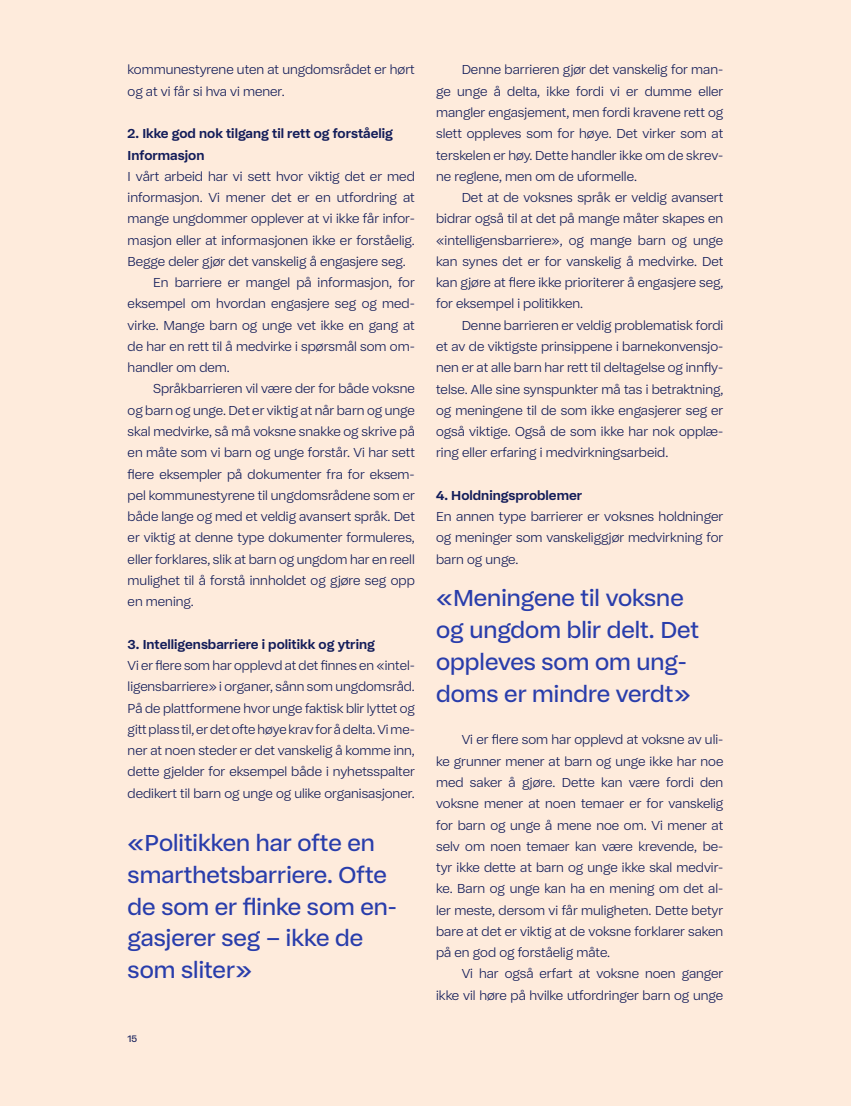
<style>
.page{position:relative;width:851px;height:1106px;background:#fff}
.page>*{position:absolute;margin:0;border:0;box-sizing:border-box;transform-origin:0 0}
.t1{font:24px/32px "Barneombudet";color:#293dab}
.t2{font:300 13.5px/21.3px "Barneombudet";color:#121c59;text-align:justify}
.t3{font:700 13.5px/21.3px "Barneombudet";color:#121c59}
.t4{font:9.75px "Barneombudet";color:#121c59}
</style>
<div class="page">
<div style="left:0;top:0;width:850px;height:1106px;background:#feebdc"></div>
<p class="t2" style="left:128px;top:59px;width:289px">kommunestyrene uten at ungdomsrådet er hørt og at vi får si hva vi mener.</p>
<p class="t3" style="left:128px;top:123px;width:267px">2. Ikke god nok tilgang til rett og forståelig<br>Informasjon</p>
<p class="t2" style="left:128px;top:165px;width:289px">I vårt arbeid har vi sett hvor viktig det er med</p>
<p class="t2" style="left:128px;top:187px;width:289px">informasjon. Vi mener det er en utfordring at</p>
<p class="t2" style="left:128px;top:208px;width:289px">mange ungdommer opplever at vi ikke får infor-</p>
<p class="t2" style="left:128px;top:229px;width:288px">masjon eller at informasjonen ikke er forståelig.</p>
<p class="t2" style="left:128px;top:250px;width:279px">Begge deler gjør det vanskelig å engasjere seg.</p>
<p class="t2" style="left:153px;top:272px;width:263px">En barriere er mangel på informasjon, for</p>
<p class="t2" style="left:128px;top:293px;width:289px">eksempel om hvordan engasjere seg og med-</p>
<p class="t2" style="left:128px;top:314px;width:289px">virke. Mange barn og unge vet ikke en gang at</p>
<p class="t2" style="left:128px;top:335px;width:289px">de har en rett til å medvirke i spørsmål som om-</p>
<p class="t2" style="left:128px;top:357px;width:104px">handler om dem.</p>
<p class="t2" style="left:153px;top:378px;width:263px">Språkbarrieren vil være der for både voksne</p>
<p class="t2" style="left:128px;top:399px;width:288px">og barn og unge. Det er viktig at når barn og unge</p>
<p class="t2" style="left:128px;top:420px;width:288px">skal medvirke, så må voksne snakke og skrive på</p>
<p class="t2" style="left:128px;top:442px;width:289px">en måte som vi barn og unge forstår. Vi har sett</p>
<p class="t2" style="left:128px;top:463px;width:288px">flere eksempler på dokumenter fra for eksem-</p>
<p class="t2" style="left:128px;top:484px;width:289px">pel kommunestyrene til ungdomsrådene som er</p>
<p class="t2" style="left:128px;top:506px;width:289px">både lange og med et veldig avansert språk. Det</p>
<p class="t2" style="left:128px;top:527px;width:289px">er viktig at denne type dokumenter formuleres,</p>
<p class="t2" style="left:128px;top:548px;width:288px">eller forklares, slik at barn og ungdom har en reell</p>
<p class="t2" style="left:128px;top:569px;width:288px">mulighet til å forstå innholdet og gjøre seg opp</p>
<p class="t2" style="left:128px;top:591px;width:68px">en mening.</p>
<p class="t3" style="left:128px;top:633px;width:249px">3. Intelligensbarriere i politikk og ytring</p>
<p class="t2" style="left:128px;top:654px;width:289px">Vi er flere som har opplevd at det finnes en «intel&shy;ligensbarriere» i organer, sånn som ungdomsråd.<br>På de plattformene hvor unge faktisk blir lyttet og gitt plass til, er det ofte høye krav for å delta. Vi me&shy;ner at noen steder er det vanskelig å komme inn, dette gjelder for eksempel både i nyhetsspalter dedikert til barn og unge og ulike organisasjoner.</p>
<h1 class="t1" style="left:128px;top:826px;width:271px">«Politikken har ofte en smarthetsbarriere. Ofte de som er flinke som en&shy;gasjerer seg – ikke de som sliter»</h1>
<p class="t4" style="left:128px;top:1033px;width:11px">15</p>
<p class="t2" style="left:436px;top:59px;width:289px;text-indent:26px">Denne barrieren gjør det vanskelig for man&shy;ge unge å delta, ikke fordi vi er dumme eller mangler engasjement, men fordi kravene rett og slett oppleves som for høye. Det virker som at terskelen er høy. Dette handler ikke om de skrev&shy;ne reglene, men om de uformelle.</p>
<p class="t2" style="left:436px;top:187px;width:289px;text-indent:26px">Det at de voksnes språk er veldig avansert bidrar også til at det på mange måter skapes en «intelligensbarriere», og mange barn og unge kan synes det er for vanskelig å medvirke. Det kan gjøre at flere ikke prioriterer å engasjere seg, for eksempel i politikken.</p>
<p class="t2" style="left:436px;top:314px;width:289px;text-indent:26px">Denne barrieren er veldig problematisk fordi et av de viktigste prinsippene i barnekonvensjo&shy;nen er at alle barn har rett til deltagelse og innfly&shy;telse. Alle sine synspunkter må tas i betraktning, og meningene til de som ikke engasjerer seg er også viktige. Også de som ikke har nok opplæ&shy;ring eller erfaring i medvirkningsarbeid.</p>
<p class="t3" style="left:436px;top:484px;width:147px">4. Holdningsproblemer</p>
<p class="t2" style="left:436px;top:505px;width:289px">En annen type barrierer er voksnes holdninger og meninger som vanskeliggjør medvirkning for barn og unge.</p>
<h1 class="t1" style="left:436px;top:581px;width:264px">«Meningene til voksne og ungdom blir delt. Det oppleves som om ung&shy;doms er mindre verdt»</h1>
<p class="t2" style="left:436px;top:729px;width:289px;text-indent:26px">Vi er flere som har opplevd at voksne av uli&shy;ke grunner mener at barn og unge ikke har noe med saker å gjøre. Dette kan være fordi den voksne mener at noen temaer er for vanskelig for barn og unge å mene noe om. Vi mener at selv om noen temaer kan være krevende, be&shy;tyr ikke dette at barn og unge ikke skal medvir&shy;ke. Barn og unge kan ha en mening om det al&shy;ler meste, dersom vi får muligheten. Dette betyr bare at det er viktig at de voksne forklarer saken på en god og forståelig måte.</p>
<p class="t2" style="left:436px;top:963px;width:289px;text-align:right">Vi har også erfart at voksne noen ganger ikke vil høre på hvilke utfordringer barn og unge</p>
</div>
